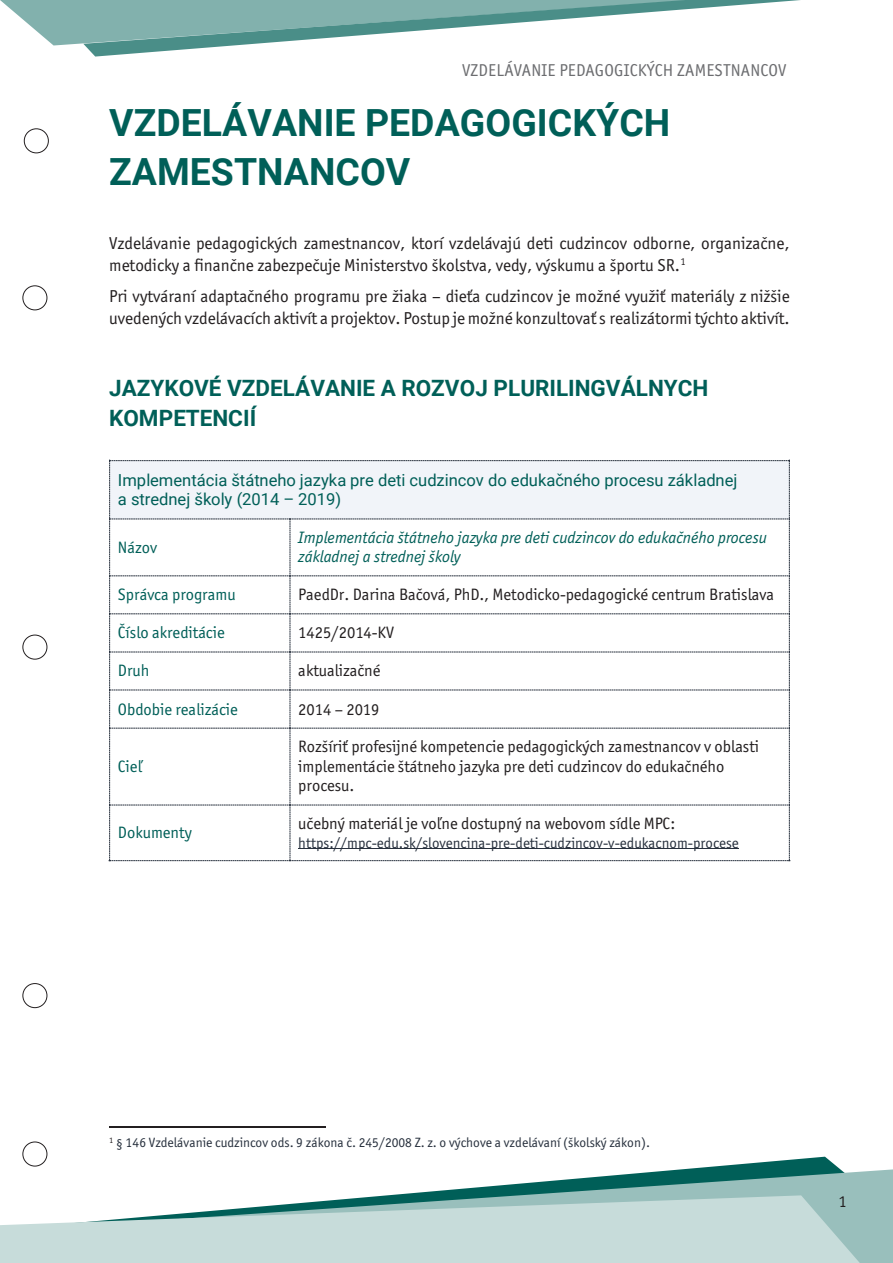
<style>
.page{position:relative;width:893px;height:1263px;background:#fff}
.page>*{position:absolute;margin:0;border:0;box-sizing:border-box;transform-origin:0 0}
.t1{font:700 37.5px/48.6px "Roboto";color:#005f58}
.t2{font:700 22.5px/29.1px "Roboto";color:#005f58}
.t3{font:17.25px/21.8px "Officina Sans Itc TOT";color:#231f20}
.t4{font:17.25px "Officina Sans Itc TOT";letter-spacing:.015em;color:#6c6d70}
.t5{font:16.5px/19.5px "Officina Sans Itc TOT";color:#231f20}
.t6{font:16.5px/19.8px "Roboto";color:#005f58}
.t7{font:italic 16.5px/19px "Officina Sans Itc TOT";color:#005f58}
.t8{font:16.5px "Officina Sans Itc TOT";color:#005f58}
.t9{font:15px "Officina Sans Itc TOT";letter-spacing:.005em;color:#27303d}
.t10{font:13.5px "Officina Sans Itc TOT";color:#27303d}
</style>
<div class="page">
<svg style="left:38px;top:1157px;width:802px;height:12px"></svg>
<div style="left:24px;top:129px;width:25px;height:24px;border:1px solid #231f20;border-radius:50%"></div>
<div style="left:23px;top:286px;width:24px;height:24px;border:1px solid #231f20;border-radius:50%"></div>
<div style="left:23px;top:635px;width:24px;height:24px;border:1px solid #231f20;border-radius:50%"></div>
<div style="left:23px;top:983px;width:24px;height:25px;border:1px solid #231f20;border-radius:50%"></div>
<div style="left:23px;top:1142px;width:24px;height:24px;border:1px solid #231f20;border-radius:50%"></div>
<svg style="left:0;top:0;width:800px;height:57px"></svg>
<svg style="left:392px;top:1169px;width:501px;height:94px"></svg>
<svg style="left:0;top:1195px;width:860px;height:68px;background:#c1d8d6"></svg>
<svg style="left:109px;top:460px;width:681px;height:401px"></svg>
<hr style="left:109px;top:1126px;width:216px;height:1px;background:#231f20">
<p class="t4" style="left:462px;top:60px;width:326px">VZDELÁVANIE PEDAGOGICKÝCH ZAMESTNANCOV</p>
<h1 class="t1" style="left:109px;top:97px;width:563px">VZDELÁVANIE PEDAGOGICKÝCH<br>ZAMESTNANCOV</h1>
<p class="t3" style="left:109px;top:233px;width:682px">Vzdelávanie pedagogických zamestnancov, ktorí vzdelávajú deti cudzincov odborne, organizačne, metodicky a finančne zabezpečuje Ministerstvo školstva, vedy, výskumu a športu SR.<sup>1</sup></p>
<p class="t3" style="left:109px;top:286px;width:682px">Pri vytváraní adaptačného programu pre žiaka – dieťa cudzincov je možné využiť materiály z nižšie uvedených vzdelávacích aktivít a projektov. Postup je možné konzultovať s realizátormi týchto aktivít.</p>
<h2 class="t2" style="left:109px;top:373px;width:601px">JAZYKOVÉ VZDELÁVANIE A ROZVOJ PLURILINGVÁLNYCH<br>KOMPETENCIÍ</h2>
<p class="t6" style="left:118px;top:469px;width:621px">Implementácia štátneho jazyka pre deti cudzincov do edukačného procesu základnej a strednej školy (2014 – 2019)</p>
<p class="t8" style="left:118px;top:538px;width:41px">Názov</p>
<p class="t7" style="left:298px;top:528px;width:470px">Implementácia štátneho jazyka pre deti cudzincov do edukačného procesu základnej a strednej školy</p>
<p class="t8" style="left:118px;top:585px;width:119px">Správca programu</p>
<p class="t5" style="left:298px;top:585px;width:477px">PaedDr. Darina Bačová, PhD., Metodicko-pedagogické centrum Bratislava</p>
<p class="t8" style="left:118px;top:623px;width:108px">Číslo akreditácie</p>
<p class="t5" style="left:298px;top:623px;width:97px">1425/2014-KV</p>
<p class="t8" style="left:118px;top:661px;width:33px">Druh</p>
<p class="t5" style="left:298px;top:661px;width:84px">aktualizačné</p>
<p class="t8" style="left:118px;top:699px;width:121px">Obdobie realizácie</p>
<p class="t5" style="left:298px;top:699px;width:83px">2014 – 2019</p>
<p class="t8" style="left:118px;top:757px;width:26px">Cieľ</p>
<p class="t8" style="left:118px;top:823px;width:75px">Dokumenty</p>
<p class="t5" style="left:298px;top:737px;width:462px">Rozšíriť profesijné kompetencie pedagogických zamestnancov v oblasti implementácie štátneho jazyka pre deti cudzincov do edukačného procesu.</p>
<p class="t5" style="left:298px;top:814px;width:378px">učebný materiál je voľne dostupný na webovom sídle MPC:</p>
<p class="t9" style="left:298px;top:834px;width:442px">https://mpc-edu.sk/slovencina-pre-deti-cudzincov-v-edukacnom-procese</p>
<p class="t10" style="left:109px;top:1135px;width:542px"><sup>1</sup> § 146 Vzdelávanie cudzincov ods. 9 zákona č. 245/2008 Z. z. o výchove a vzdelávaní (školský zákon).</p>
<p class="t5" style="left:838px;top:1192px;width:10px">1</p>
</div>
